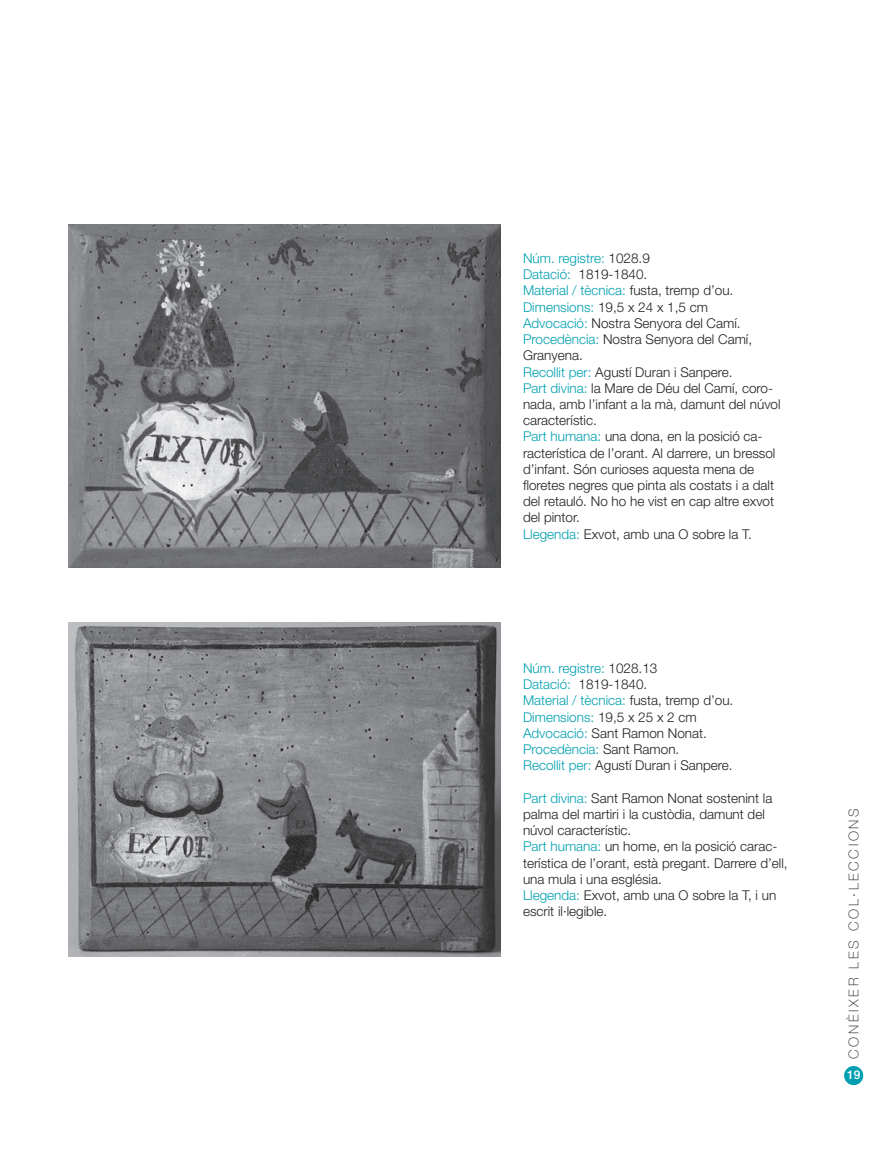
<style>
.page{position:relative;width:893px;height:1149px;background:#fff}
.page>*{position:absolute;margin:0;border:0;box-sizing:border-box;transform-origin:0 0}
.t1{font:300 13.5px/16.2px "Helvetica Neue LT Std";color:#231f20}
.t2{font:100 13.5px "Helvetica Neue LT Std";letter-spacing:.2em;color:#231f20}
.t3{font:500 12px "Helvetica Neue LT Std";color:#fff}
.s1{color:#00a0b0}
</style>
<div class="page">
<div style="left:844px;top:1065px;width:19px;height:19px;background:#00a0b0;border-radius:50%"></div>
<img style="left:68px;top:622px;width:433px;height:334px">
<img style="left:68px;top:224px;width:433px;height:343px">
<p class="t1" style="left:523px;top:250px;width:259px"><span class="s1">Núm. registre:</span> 1028.9<br><span class="s1">Datació:</span> 1819-1840.<br><span class="s1">Material / tècnica:</span> fusta, tremp d’ou.<br><span class="s1">Dimensions:</span> 19,5 x 24 x 1,5 cm<br><span class="s1">Advocació:</span> Nostra Senyora del Camí.<br><span class="s1">Procedència:</span> Nostra Senyora del Camí, Granyena.<br><span class="s1">Recollit per:</span> Agustí Duran i Sanpere.<br><span class="s1">Part divina:</span> la Mare de Déu del Camí, coro&shy;nada, amb l’infant a la mà, damunt del núvol característic.<br><span class="s1">Part humana:</span> una dona, en la posició ca&shy;racterística de l’orant. Al darrere, un bressol d’infant. Són curioses aquesta mena de floretes negres que pinta als costats i a dalt del retauló. No ho he vist en cap altre exvot del pintor.<br><span class="s1">Llegenda:</span> Exvot, amb una O sobre la T.</p>
<p class="t1" style="left:523px;top:659px;width:212px"><span class="s1">Núm. registre:</span> 1028.13<br><span class="s1">Datació:</span> 1819-1840.<br><span class="s1">Material / tècnica:</span> fusta, tremp d’ou.<br><span class="s1">Dimensions:</span> 19,5 x 25 x 2 cm<br><span class="s1">Advocació:</span> Sant Ramon Nonat.<br><span class="s1">Procedència:</span> Sant Ramon.<br><span class="s1">Recollit per:</span> Agustí Duran i Sanpere.</p>
<p class="t1" style="left:523px;top:789px;width:266px"><span class="s1">Part divina:</span> Sant Ramon Nonat sostenint la palma del martiri i la custòdia, damunt del núvol característic.<br><span class="s1">Part humana:</span> un home, en la posició carac&shy;terística de l’orant, està pregant. Darrere d’ell, una mula i una església.<br><span class="s1">Llegenda:</span> Exvot, amb una O sobre la T, i un escrit il·legible.</p>
<p class="t2" style="left:846px;top:1058px;width:252px;rotate:-90deg">CONÈIXER LES COL·LECCIONS</p>
<p class="t3" style="left:847px;top:1067px;width:15px">19</p>
</div>
